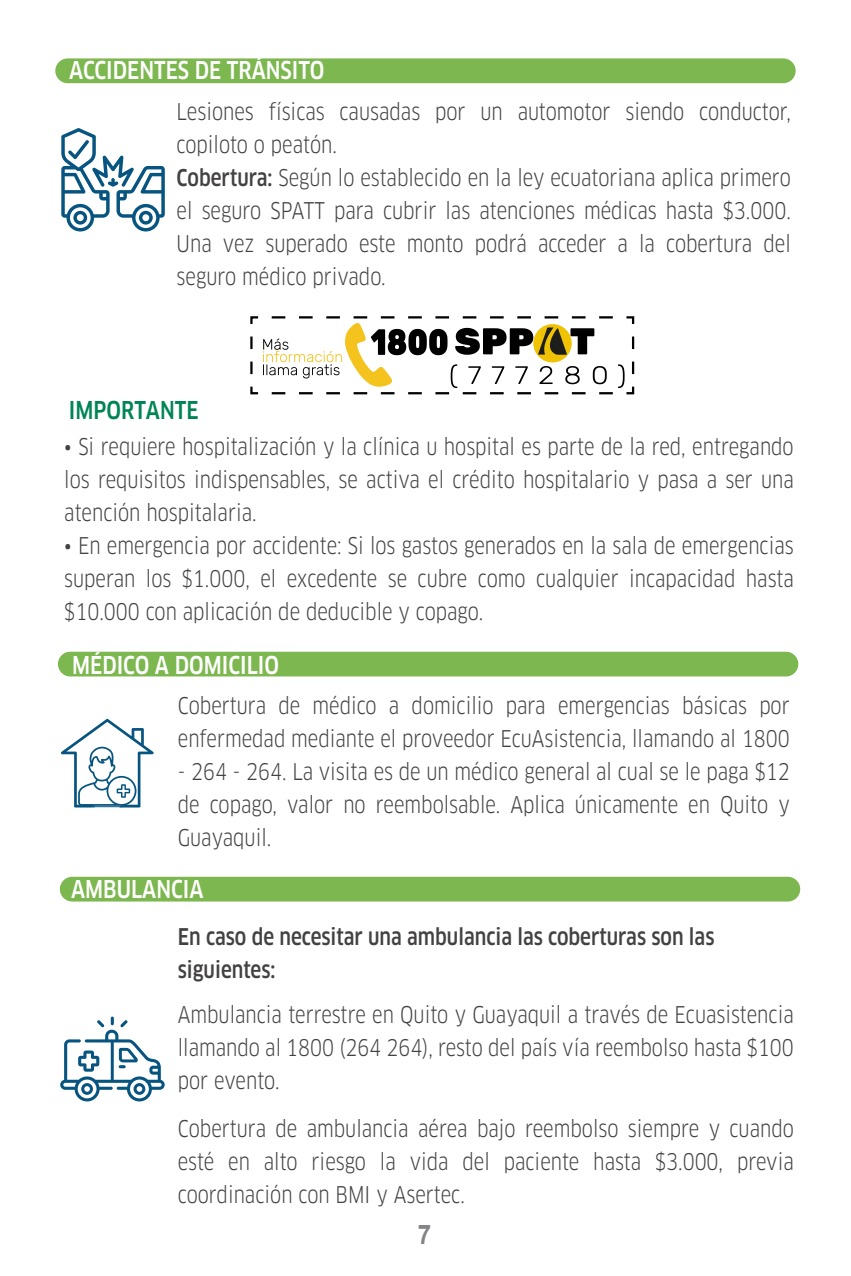
<style>
.page{position:relative;width:851px;height:1276px;background:#fff}
.page>*{position:absolute;margin:0;border:0;box-sizing:border-box;transform-origin:0 0}
.t1{font:700 27px "Arial";color:#858388;scale:.9 1}
.t2{font:500 condensed 24px "Clan OT";color:#fff;scale:.9 1}
.t3{font:500 condensed 24px "Clan OT";color:#008454;scale:.9 1}
.t4{font:condensed 22.5px/33px "Clan OT";color:#434141;text-align:justify;scale:.9 1}
.t5{font:500 condensed 22.5px/33px "Clan OT";color:#434141;scale:.9 1}
.s1{font-weight:500}
</style>
<div class="page">
<div style="left:55px;top:58px;width:740px;height:25px;background:#7cb74f;border-radius:12px"></div>
<svg style="left:250px;top:316px;width:385px;height:79px"></svg>
<svg style="left:61px;top:128px;width:104px;height:103px"></svg>
<div style="left:60px;top:877px;width:740px;height:24px;background:#7cb74f;border-radius:12px"></div>
<svg style="left:60px;top:1016px;width:105px;height:85px"></svg>
<div style="left:58px;top:652px;width:740px;height:24px;background:#7cb74f;border-radius:12px"></div>
<svg style="left:61px;top:719px;width:93px;height:88px"></svg>
<p class="t2" style="left:69px;top:56px;width:285px">ACCIDENTES DE TRÁNSITO</p>
<p class="t4" style="left:177px;top:95px;width:684px;text-align:left">Lesiones físicas causadas por un automotor siendo conductor, copiloto o peatón.<br><span class="s1">Cobertura:</span> Según lo establecido en la ley ecuatoriana aplica primero el seguro SPATT para cubrir las atenciones médicas hasta $3.000.<br>Una vez superado este monto podrá acceder a la cobertura del seguro médico privado.</p>
<p class="t3" style="left:69px;top:396px;width:146px">IMPORTANTE</p>
<p class="t4" style="left:64px;top:430px;width:812px">• Si requiere hospitalización y la clínica u hospital es parte de la red, entregando los requisitos indispensables, se activa el crédito hospitalario y pasa a ser una atención hospitalaria.</p>
<p class="t4" style="left:64px;top:529px;width:812px">• En emergencia por accidente: Si los gastos generados en la sala de emergencias superan los $1.000, el excedente se cubre como cualquier incapacidad hasta $10.000 con aplicación de deducible y copago.</p>
<p class="t2" style="left:72px;top:651px;width:231px">MÉDICO A DOMICILIO</p>
<p class="t4" style="left:178px;top:689px;width:681px">Cobertura de médico a domicilio para emergencias básicas por enfermedad mediante el proveedor EcuAsistencia, llamando al 1800</p>
<p class="t4" style="left:178px;top:755px;width:681px">- 264 - 264. La visita es de un médico general al cual se le paga $12 de copago, valor no reembolsable. Aplica únicamente en Quito y Guayaquil.</p>
<p class="t2" style="left:71px;top:875px;width:149px">AMBULANCIA</p>
<p class="t5" style="left:178px;top:920px;width:597px">En caso de necesitar una ambulancia las coberturas son las siguientes:</p>
<p class="t4" style="left:178px;top:998px;width:686px">Ambulancia terrestre en Quito y Guayaquil a través de Ecuasistencia llamando al 1800 (264 264), resto del país vía reembolso hasta $100 por evento.</p>
<p class="t4" style="left:178px;top:1112px;width:686px">Cobertura de ambulancia aérea bajo reembolso siempre y cuando esté en alto riesgo la vida del paciente hasta $3.000, previa coordinación con BMI y Asertec.</p>
<p class="t1" style="left:417px;top:1215px;width:17px">7</p>
</div>
